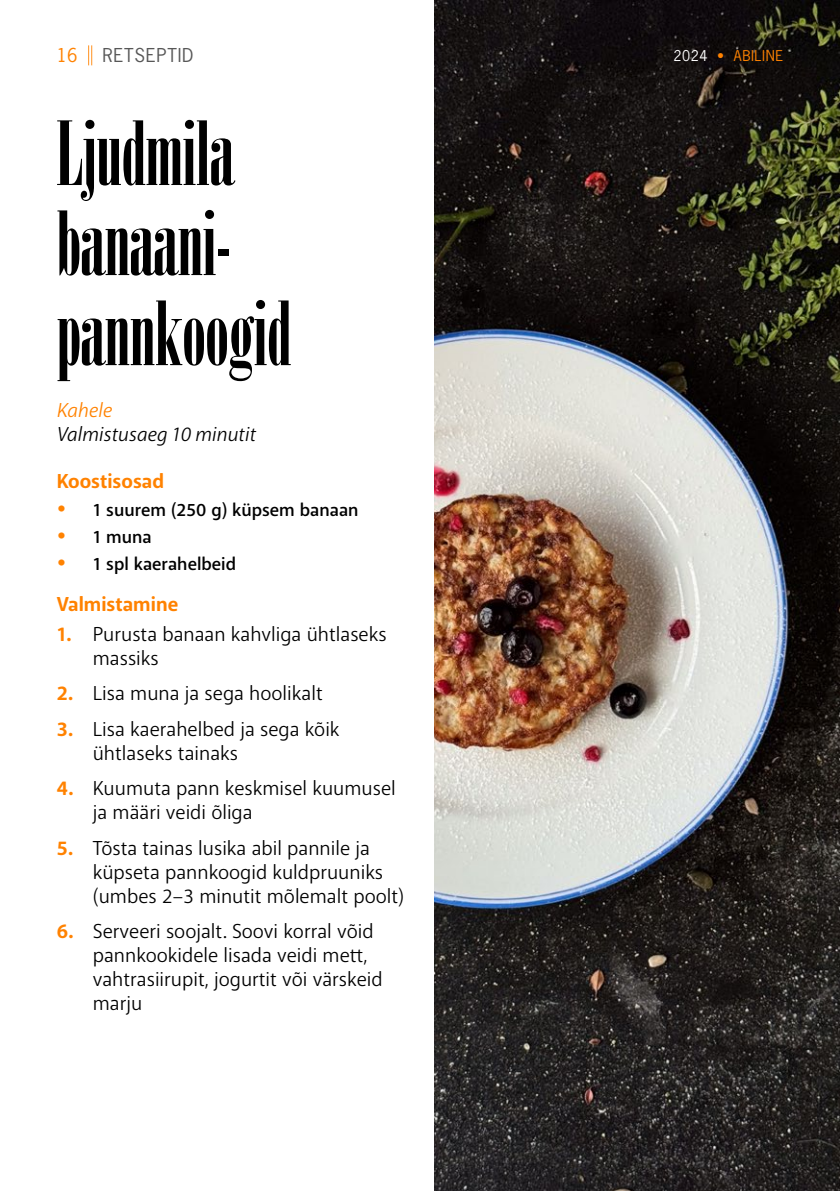
<style>
.page{position:relative;width:840px;height:1191px;background:#fff}
.page>*{position:absolute;margin:0;border:0;box-sizing:border-box;transform-origin:0 0}
.t1{font:88px/90px "Onyx";letter-spacing:-.01em;color:#000}
.t2{font:20px/24px "Anago";color:#000}
.t3{font:700 20px "Anago";color:#ff8200}
.t4{font:italic 20px "Anago";color:#000}
.t5{font:italic 20px "Anago";color:#ff8200}
.t6{font:500 18px "Anago";color:#000}
.t7{font:18px "News Gothic Std";letter-spacing:.04em;color:#575757}
.t8{font:18px "News Gothic Std";color:#ff8200}
.t9{font:14px "News Gothic Std";letter-spacing:.04em;color:#ff8200}
.s1{font-size:28px;color:#ff8200}
.s2{font-weight:700;color:#ff8200}
.s3{color:#fff}
</style>
<div class="page">
<svg style="left:88px;top:45px;width:4px;height:20px"></svg>
<img style="left:434px;top:0;width:405px;height:1191px">
<p class="t8" style="left:57px;top:44px;width:22px">16</p>
<p class="t7" style="left:102px;top:44px;width:93px">RETSEPTID</p>
<h1 class="t1" style="left:57px;top:108px;width:236px">Ljudmila banaani&shy;pannkoogid</h1>
<p class="t5" style="left:57px;top:398px;width:57px">Kahele</p>
<p class="t4" style="left:57px;top:422px;width:200px">Valmistusaeg 10 minutit</p>
<p class="t3" style="left:57px;top:469px;width:109px">Koostisosad</p>
<p class="t6" style="left:57px;top:498px;width:303px"><span class="s1">•</span> 1 suurem (250 g) küpsem banaan</p>
<p class="t6" style="left:57px;top:525px;width:96px"><span class="s1">•</span> 1 muna</p>
<p class="t6" style="left:57px;top:552px;width:181px"><span class="s1">•</span> 1 spl kaerahelbeid</p>
<p class="t3" style="left:57px;top:592px;width:123px">Valmistamine</p>
<p class="t2" style="left:93px;top:622px;width:295px;text-indent:-36px"><span class="s2">1.</span> Purusta banaan kahvliga ühtlaseks massiks</p>
<p class="t2" style="left:57px;top:682px;width:267px"><span class="s2">2.</span> Lisa muna ja sega hoolikalt</p>
<p class="t2" style="left:93px;top:717px;width:248px;text-indent:-36px"><span class="s2">3.</span> Lisa kaerahelbed ja sega kõik ühtlaseks tainaks</p>
<p class="t2" style="left:93px;top:776px;width:304px;text-indent:-36px"><span class="s2">4.</span> Kuumuta pann keskmisel kuumusel ja määri veidi õliga</p>
<p class="t2" style="left:93px;top:836px;width:312px;text-indent:-36px"><span class="s2">5.</span> Tõsta tainas lusika abil pannile ja küpseta pannkoogid kuldpruuniks (umbes 2–3 minutit mõlemalt poolt)</p>
<p class="t2" style="left:93px;top:919px;width:291px;text-indent:-36px"><span class="s2">6.</span> Serveeri soojalt. Soovi korral võid pannkookidele lisada veidi mett, vahtrasiirupit, jogurtit või värskeid marju</p>
<p class="t9" style="left:673px;top:47px;width:111px"><span class="s3">2024</span> • ABILINE</p>
</div>
